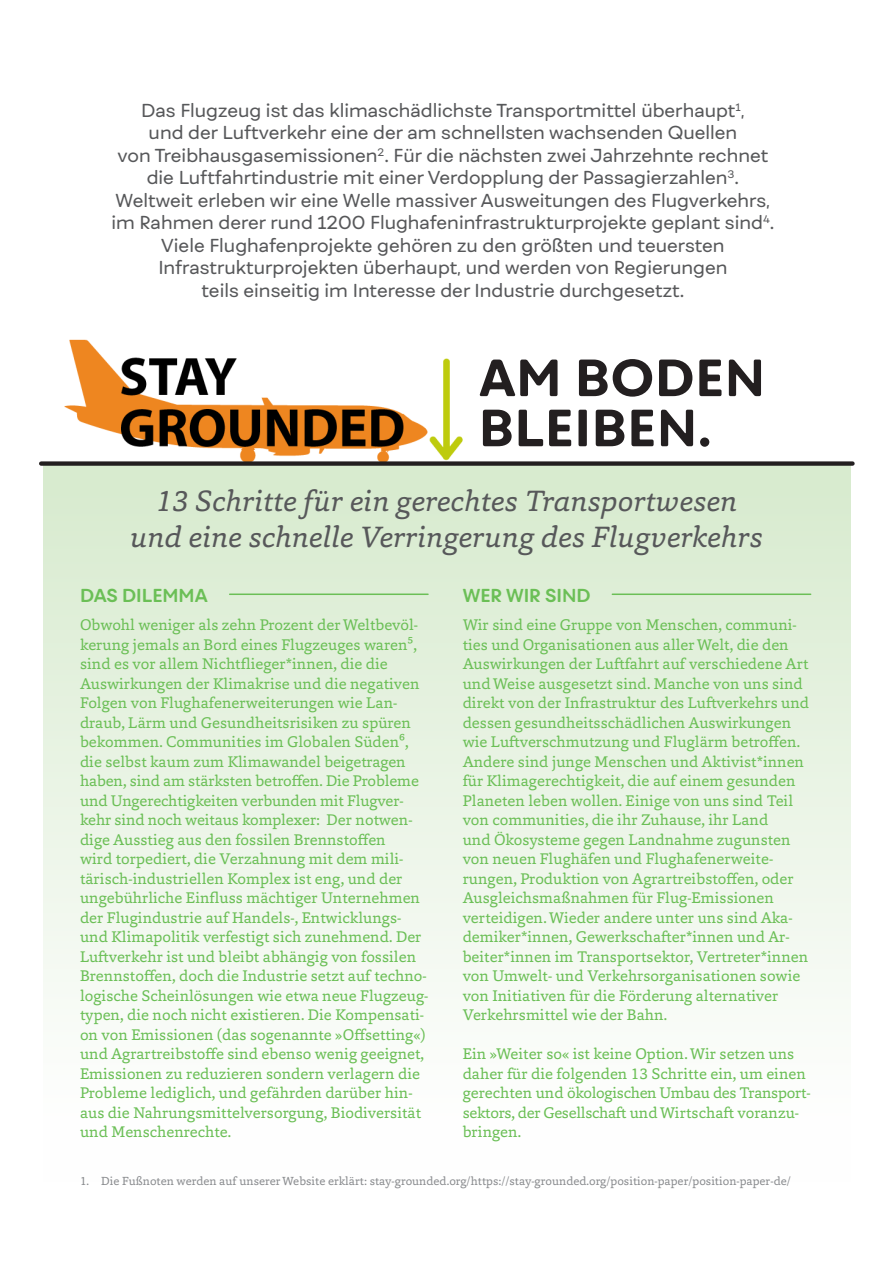
<style>
.page{position:relative;width:893px;height:1263px;background:#fff}
.page>*{position:absolute;margin:0;border:0;box-sizing:border-box;transform-origin:0 0}
.t1{font:800 50.1px/50.1px "Fibra One";letter-spacing:.025em;color:#231f20}
.t2{font:italic 30px/36px "Capita";color:#57585a;text-align:center}
.t3{font:18px/22.5px "Fibra One";color:#57585a;text-align:center}
.t4{font:700 18px "Fibra One";color:#6bbf56}
.t5{font:15.75px/19.5px "Capita";color:#6bbf56}
.t6{font:12px "Capita";color:#8a8c8f}
</style>
<div class="page">
<img style="left:64px;top:339px;width:399px;height:122px">
<div style="left:43px;top:464px;width:807px;height:717px;background:linear-gradient(to bottom,#d7eace,#fff)"></div>
<div style="left:41px;top:461px;width:811px;height:5px;background:#231f20"></div>
<hr style="left:230px;top:593px;width:198px;height:2px;background:#6bbf56">
<hr style="left:612px;top:593px;width:199px;height:2px;background:#6bbf56">
<p class="t3" style="left:111px;top:98px;width:664px">Das Flugzeug ist das klimaschädlichste Transportmittel überhaupt<sup>1</sup>,<br>und der Luftverkehr eine der am schnellsten wachsenden Quellen<br>von Treibhausgasemissionen<sup>2</sup>. Für die nächsten zwei Jahrzehnte rechnet die Luftfahrtindustrie mit einer Verdopplung der Passagierzahlen<sup>3</sup>.<br>Weltweit erleben wir eine Welle massiver Ausweitungen des Flugverkehrs, im Rahmen derer rund 1200 Flughafeninfrastrukturprojekte geplant sind<sup>4</sup>.<br>Viele Flughafenprojekte gehören zu den größten und teuersten Infrastrukturprojekten überhaupt, und werden von Regierungen<br>teils einseitig im Interesse der Industrie durchgesetzt.</p>
<p class="t1" style="left:479px;top:352px;width:287px">AM BODEN<br>BLEIBEN.</p>
<p class="t2" style="left:130px;top:482px;width:634px">13 Schritte für ein gerechtes Transportwesen und eine schnelle Verringerung des Flugverkehrs</p>
<p class="t4" style="left:80px;top:584px;width:129px">DAS DILEMMA</p>
<p class="t4" style="left:463px;top:584px;width:130px">WER WIR SIND</p>
<p class="t5" style="left:80px;top:615px;width:350px">Obwohl weniger als zehn Prozent der Weltbevöl&shy;kerung jemals an Bord eines Flugzeuges waren⁵, sind es vor allem Nichtflieger*innen, die die Auswirkungen der Klimakrise und die negativen Folgen von Flughafenerweiterungen wie Lan&shy;draub, Lärm und Gesundheitsrisiken zu spüren bekommen. Communities im Globalen Süden⁶, die selbst kaum zum Klimawandel beigetragen haben, sind am stärksten betroffen. Die Probleme und Ungerechtigkeiten verbunden mit Flugver&shy;kehr sind noch weitaus komplexer: Der notwen&shy;dige Ausstieg aus den fossilen Brennstoffen<br>wird torpediert, die Verzahnung mit dem mili&shy;tärisch-industriellen Komplex ist eng, und der ungebührliche Einfluss mächtiger Unternehmen der Flugindustrie auf Handels-, Entwicklungs&shy;und Klimapolitik verfestigt sich zunehmend. Der Luftverkehr ist und bleibt abhängig von fossilen Brennstoffen, doch die Industrie setzt auf techno&shy;logische Scheinlösungen wie etwa neue Flugzeug&shy;typen, die noch nicht existieren. Die Kompensati&shy;on von Emissionen (das sogenannte »Offsetting«) und Agrartreibstoffe sind ebenso wenig geeignet, Emissionen zu reduzieren sondern verlagern die Probleme lediglich, und gefährden darüber hin&shy;aus die Nahrungsmittelversorgung, Biodiversität und Menschenrechte.</p>
<p class="t5" style="left:463px;top:615px;width:348px">Wir sind eine Gruppe von Menschen, communi&shy;ties und Organisationen aus aller Welt, die den Auswirkungen der Luftfahrt auf verschiedene Art und Weise ausgesetzt sind. Manche von uns sind direkt von der Infrastruktur des Luftverkehrs und dessen gesundheitsschädlichen Auswirkungen wie Luftverschmutzung und Fluglärm betroffen.<br>Andere sind junge Menschen und Aktivist*innen für Klimagerechtigkeit, die auf einem gesunden Planeten leben wollen. Einige von uns sind Teil von communities, die ihr Zuhause, ihr Land<br>und Ökosysteme gegen Landnahme zugunsten von neuen Flughäfen und Flughafenerweite&shy;rungen, Produktion von Agrartreibstoffen, oder Ausgleichsmaßnahmen für Flug-Emissionen verteidigen. Wieder andere unter uns sind Aka&shy;demiker*innen, Gewerkschafter*innen und Ar&shy;beiter*innen im Transportsektor, Vertreter*innen von Umwelt- und Verkehrsorganisationen sowie von Initiativen für die Förderung alternativer Verkehrsmittel wie der Bahn.</p>
<p class="t5" style="left:463px;top:1044px;width:349px">Ein »Weiter so« ist keine Option. Wir setzen uns daher für die folgenden 13 Schritte ein, um einen gerechten und ökologischen Umbau des Transport&shy;sektors, der Gesellschaft und Wirtschaft voranzu&shy;bringen.</p>
<p class="t6" style="left:80px;top:1173px;width:712px">1. Die Fußnoten werden auf unserer Website erklärt: stay-grounded.org/https://stay-grounded.org/position-paper/position-paper-de/</p>
</div>
